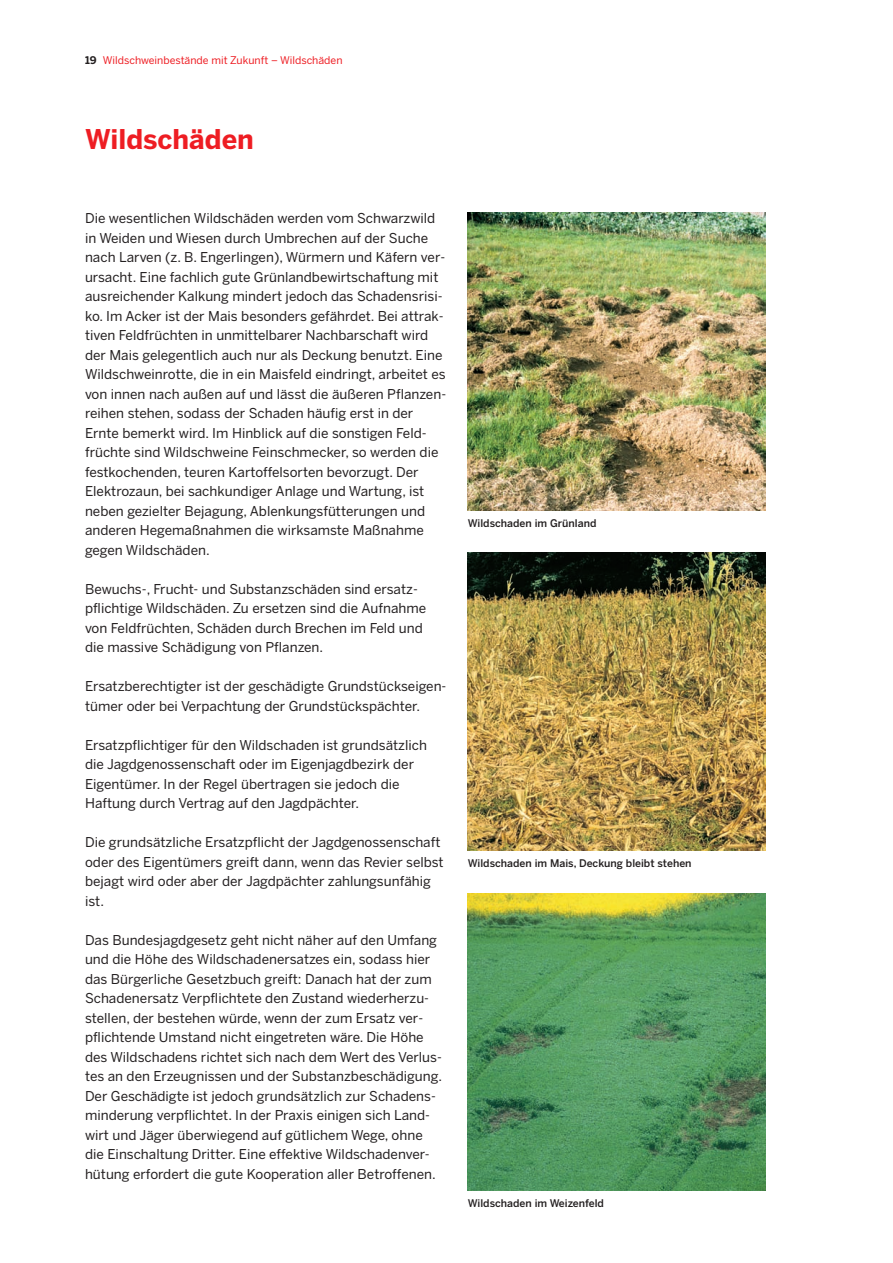
<style>
.page{position:relative;width:893px;height:1263px;background:#fff}
.page>*{position:absolute;margin:0;border:0;box-sizing:border-box;transform-origin:0 0}
.t1{font:700 27px "Benton Sans";color:#ee1d23}
.t2{font:13.5px/19.5px "Benton Sans";color:#231f20}
.t3{font:500 10.5px "Benton Sans";color:#231f20}
.t4{font:10.5px "Benton Sans";color:#ee1d23}
.s1{font-weight:700;color:#231f20}
</style>
<div class="page">
<img style="left:468px;top:213px;width:297px;height:297px">
<img style="left:468px;top:553px;width:297px;height:297px">
<img style="left:468px;top:893px;width:297px;height:298px">
<p class="t4" style="left:85px;top:54px;width:259px"><span class="s1">19</span> Wildschweinbestände mit Zukunft – Wildschäden</p>
<h1 class="t1" style="left:85px;top:124px;width:170px">Wildschäden</h1>
<p class="t2" style="left:85px;top:209px;width:363px">Die wesentlichen Wildschäden werden vom Schwarzwild in Weiden und Wiesen durch Umbrechen auf der Suche nach Larven (z. B. Engerlingen), Würmern und Käfern ver&shy;ursacht. Eine fachlich gute Grünlandbewirtschaftung mit ausreichender Kalkung mindert jedoch das Schadensrisi&shy;ko. Im Acker ist der Mais besonders gefährdet. Bei attrak&shy;tiven Feldfrüchten in unmittelbarer Nachbarschaft wird der Mais gelegentlich auch nur als Deckung benutzt. Eine Wildschweinrotte, die in ein Maisfeld eindringt, arbeitet es von innen nach außen auf und lässt die äußeren Pflanzen&shy;reihen stehen, sodass der Schaden häufig erst in der Ernte bemerkt wird. Im Hinblick auf die sonstigen Feld&shy;früchte sind Wildschweine Feinschmecker, so werden die festkochenden, teuren Kartoffelsorten bevorzugt. Der Elektrozaun, bei sachkundiger Anlage und Wartung, ist neben gezielter Bejagung, Ablenkungsfütterungen und anderen Hegemaßnahmen die wirksamste Maßnahme gegen Wildschäden.</p>
<p class="t2" style="left:85px;top:579px;width:343px">Bewuchs-, Frucht- und Substanzschäden sind ersatz&shy;pflichtige Wildschäden. Zu ersetzen sind die Aufnahme von Feldfrüchten, Schäden durch Brechen im Feld und die massive Schädigung von Pflanzen.</p>
<p class="t2" style="left:85px;top:677px;width:363px">Ersatzberechtigter ist der geschädigte Grundstückseigen&shy;tümer oder bei Verpachtung der Grundstückspächter.</p>
<p class="t2" style="left:85px;top:735px;width:344px">Ersatzpflichtiger für den Wildschaden ist grundsätzlich die Jagdgenossenschaft oder im Eigenjagdbezirk der Eigentümer. In der Regel übertragen sie jedoch die Haftung durch Vertrag auf den Jagdpächter.</p>
<p class="t2" style="left:85px;top:833px;width:360px">Die grundsätzliche Ersatzpflicht der Jagdgenossenschaft oder des Eigentümers greift dann, wenn das Revier selbst bejagt wird oder aber der Jagdpächter zahlungsunfähig ist.</p>
<p class="t2" style="left:85px;top:930px;width:359px">Das Bundesjagdgesetz geht nicht näher auf den Umfang und die Höhe des Wildschadenersatzes ein, sodass hier das Bürgerliche Gesetzbuch greift: Danach hat der zum Schadenersatz Verpflichtete den Zustand wiederherzu&shy;stellen, der bestehen würde, wenn der zum Ersatz ver&shy;pflichtende Umstand nicht eingetreten wäre. Die Höhe des Wildschadens richtet sich nach dem Wert des Verlus&shy;tes an den Erzeugnissen und der Substanzbeschädigung.<br>Der Geschädigte ist jedoch grundsätzlich zur Schadens&shy;minderung verpflichtet. In der Praxis einigen sich Land&shy;wirt und Jäger überwiegend auf gütlichem Wege, ohne die Einschaltung Dritter. Eine effektive Wildschadenver&shy;hütung erfordert die gute Kooperation aller Betroffenen.</p>
<p class="t3" style="left:468px;top:517px;width:130px">Wildschaden im Grünland</p>
<p class="t3" style="left:468px;top:857px;width:225px">Wildschaden im Mais, Deckung bleibt stehen</p>
<p class="t3" style="left:468px;top:1198px;width:138px">Wildschaden im Weizenfeld</p>
</div>
